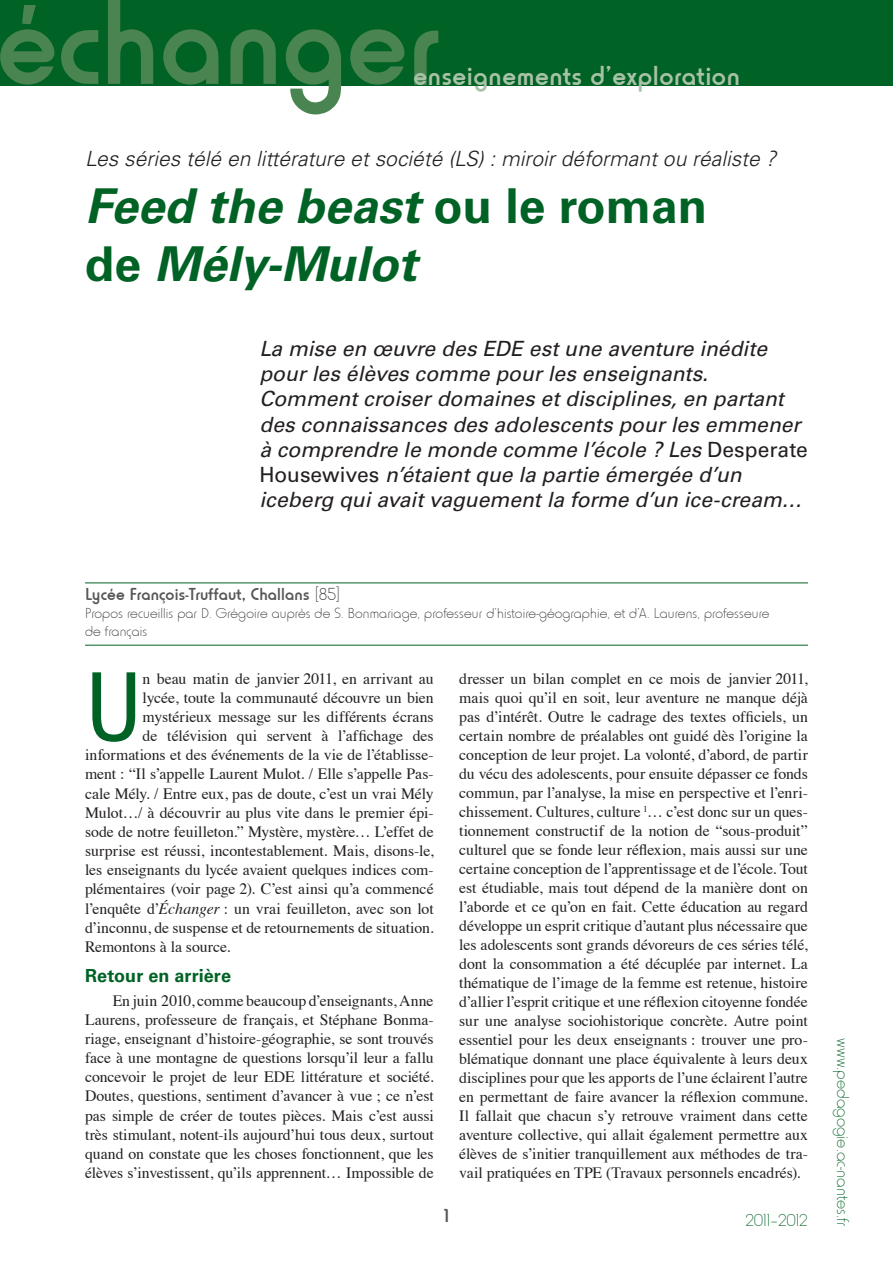
<style>
.page{position:relative;width:893px;height:1263px;background:#fff}
.page>*{position:absolute;margin:0;border:0;box-sizing:border-box;transform-origin:0 0}
.t1{font:500 126px "Horatio D";color:#4a8551}
.t2{font:condensed 94.35px "Univers";color:#006224}
.t3{font:italic 700 48px/57.6px "Univers";color:#006224}
.t4{font:500 28.5px "Horatio D";letter-spacing:.02em;color:#a7c2a6}
.t5{font:italic 21px/25.2px "Univers";color:#231f20}
.t6{font:italic 300 21px "Univers";color:#231f20}
.t7{font:500 19.5px "Horatio D";color:#57585a}
.t8{font:18px "Horatio D Ligh";color:#006224}
.t9{font:500 18px "Horatio D";letter-spacing:.01em;color:#57585a}
.t10{font:700 18px "Univers";letter-spacing:.005em;color:#006224}
.t11{font:15.75px/19px "Times";letter-spacing:-.005em;color:#231f20;text-align:justify}
.t12{font:15px/18px "Horatio D Ligh";letter-spacing:.01em;color:#231f20}
.s1{font-style:normal}
.s2{font-family:"Horatio D Ligh";font-weight:400;color:#231f20}
.s3{font-style:italic}
</style>
<div class="page">
<div style="left:0;top:0;width:893px;height:85px;background:#006224"></div>
<hr style="left:85px;top:582px;width:723px;height:1px;background:#006224">
<hr style="left:85px;top:645px;width:723px;height:1px;background:#006224">
<h1 class="t1" style="left:-3px;top:-29px;width:445px">échanger</h1>
<h3 class="t4" style="left:414px;top:59px;width:328px">enseignements d’exploration</h3>
<h3 class="t6" style="left:85px;top:145px;width:693px">Les séries télé en littérature et société (LS) : miroir déformant ou réaliste ?</h3>
<h3 class="t3" style="left:85px;top:178px;width:624px">Feed the beast <span class="s1">ou le roman de</span> Mély-Mulot</h3>
<p class="t5" style="left:259px;top:336px;width:550px">La mise en œuvre des EDE est une aventure inédite pour les élèves comme pour les enseignants.<br>Comment croiser domaines et disciplines, en partant des connaissances des adolescents pour les emmener à comprendre le monde comme l’école ? Les <span class="s1">Desperate Housewives</span> n’étaient que la partie émergée d’un iceberg qui avait vaguement la forme d’un ice-cream…</p>
<p class="t9" style="left:85px;top:584px;width:257px">Lycée François-Truffaut, Challans <span class="s2">[85]</span></p>
<p class="t12" style="left:85px;top:604px;width:686px">Propos recueillis par D. Grégoire auprès de S. Bonmariage, professeur d’histoire-géographie, et d’A. Laurens, professeure de français</p>
<h2 class="t2" style="left:85px;top:647px;width:59px">U</h2>
<p class="t11" style="left:143px;top:667px;width:293px">n beau matin de janvier 2011, en arrivant au</p>
<p class="t11" style="left:143px;top:687px;width:292px">lycée, toute la communauté découvre un bien</p>
<p class="t11" style="left:143px;top:706px;width:293px">mystérieux message sur les différents écrans</p>
<p class="t11" style="left:143px;top:725px;width:293px">de télévision qui servent à l’affichage des</p>
<p class="t11" style="left:85px;top:744px;width:350px">informations et des événements de la vie de l’établisse-</p>
<p class="t11" style="left:85px;top:763px;width:350px">ment : “Il s’appelle Laurent Mulot. / Elle s’appelle Pas-</p>
<p class="t11" style="left:85px;top:782px;width:350px">cale Mély. / Entre eux, pas de doute, c’est un vrai Mély</p>
<p class="t11" style="left:85px;top:802px;width:350px">Mulot…/ à découvrir au plus vite dans le premier épi-</p>
<p class="t11" style="left:85px;top:821px;width:350px">sode de notre feuilleton.” Mystère, mystère… L’effet de</p>
<p class="t11" style="left:85px;top:840px;width:350px">surprise est réussi, incontestablement. Mais, disons-le,</p>
<p class="t11" style="left:85px;top:859px;width:350px">les enseignants du lycée avaient quelques indices com-</p>
<p class="t11" style="left:85px;top:878px;width:350px">plémentaires (voir page 2). C’est ainsi qu’a commencé</p>
<p class="t11" style="left:85px;top:897px;width:350px">l’enquête d’<span class="s3">Échanger</span> : un vrai feuilleton, avec son lot</p>
<p class="t11" style="left:85px;top:916px;width:350px">d’inconnu, de suspense et de retournements de situation.</p>
<p class="t11" style="left:85px;top:936px;width:147px">Remontons à la source.</p>
<p class="t10" style="left:85px;top:965px;width:147px">Retour en arrière</p>
<p class="t11" style="left:85px;top:989px;width:350px;text-indent:28px">En juin 2010, comme beaucoup d’enseignants, Anne Laurens, professeure de français, et Stéphane Bonma&shy;riage, enseignant d’histoire-géographie, se sont trouvés face à une montagne de questions lorsqu’il leur a fallu concevoir le projet de leur EDE littérature et société.<br>Doutes, questions, sentiment d’avancer à vue ; ce n’est pas simple de créer de toutes pièces. Mais c’est aussi très stimulant, notent-ils aujourd’hui tous deux, surtout quand on constate que les choses fonctionnent, que les élèves s’investissent, qu’ils apprennent… Impossible de</p>
<p class="t11" style="left:459px;top:667px;width:350px">dresser un bilan complet en ce mois de janvier 2011, mais quoi qu’il en soit, leur aventure ne manque déjà pas d’intérêt. Outre le cadrage des textes officiels, un certain nombre de préalables ont guidé dès l’origine la conception de leur projet. La volonté, d’abord, de partir du vécu des adolescents, pour ensuite dépasser ce fonds commun, par l’analyse, la mise en perspective et l’enri&shy;chissement. Cultures, culture <sup>1</sup>… c’est donc sur un ques&shy;tionnement constructif de la notion de “sous-produit” culturel que se fonde leur réflexion, mais aussi sur une certaine conception de l’apprentissage et de l’école. Tout est étudiable, mais tout dépend de la manière dont on l’aborde et ce qu’on en fait. Cette éducation au regard développe un esprit critique d’autant plus nécessaire que les adolescents sont grands dévoreurs de ces séries télé, dont la consommation a été décuplée par internet. La thématique de l’image de la femme est retenue, histoire d’allier l’esprit critique et une réflexion citoyenne fondée sur une analyse sociohistorique concrète. Autre point essentiel pour les deux enseignants : trouver une pro&shy;blématique donnant une place équivalente à leurs deux disciplines pour que les apports de l’une éclairent l’autre en permettant de faire avancer la réflexion commune.<br>Il fallait que chacun s’y retrouve vraiment dans cette aventure collective, qui allait également permettre aux élèves de s’initier tranquillement aux méthodes de tra&shy;vail pratiquées en TPE (Travaux personnels encadrés).</p>
<p class="t7" style="left:444px;top:1205px;width:6px">1</p>
<p class="t8" style="left:745px;top:1210px;width:64px">2011–2012</p>
<p class="t8" style="left:853px;top:1038px;width:189px;rotate:90deg">www.pedagogie.ac-nantes.fr</p>
</div>
